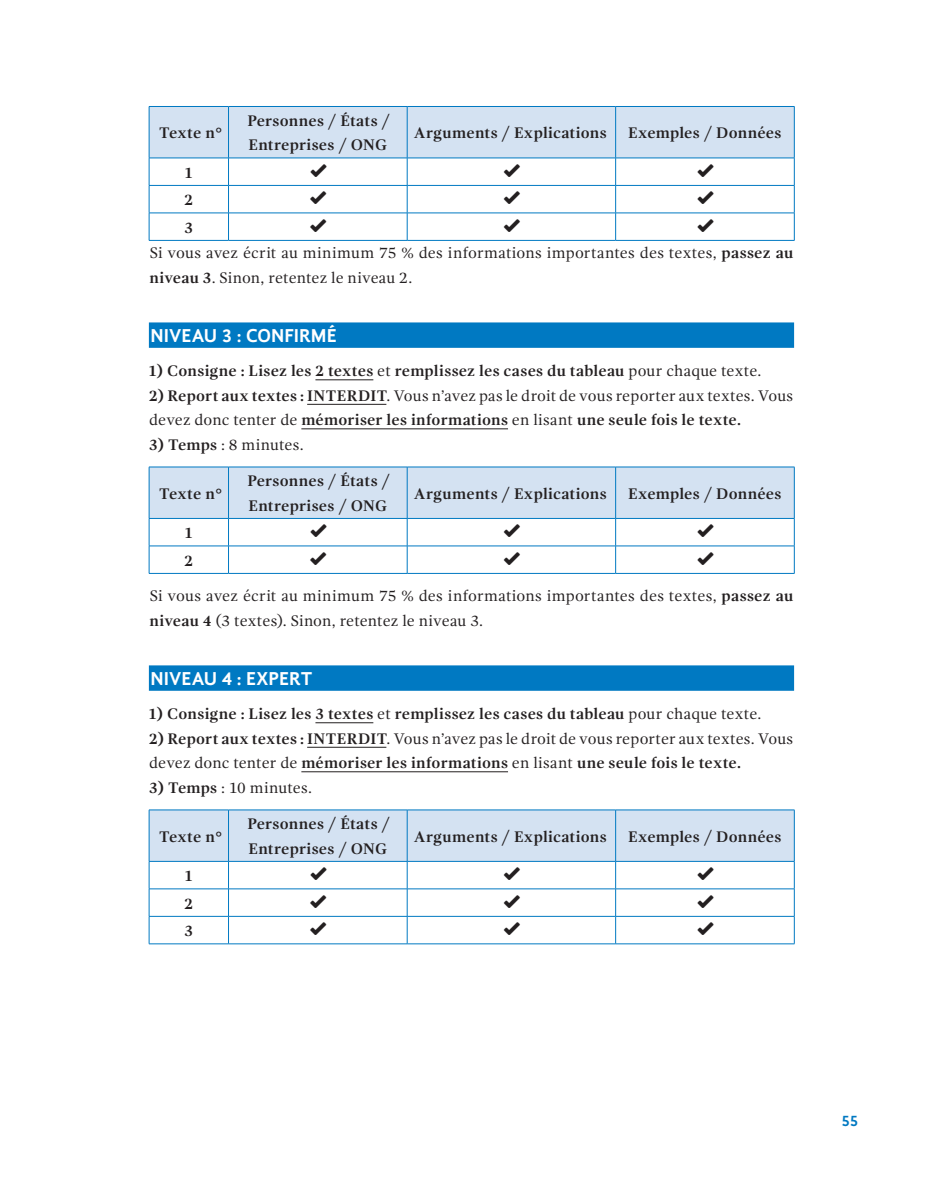
<style>
.page{position:relative;width:943px;height:1191px;background:#fff}
.page>*{position:absolute;margin:0;border:0;box-sizing:border-box;transform-origin:0 0}
.t1{font:700 19.25px "Gandhi Sans";color:#fff}
.t2{font:15.75px/24.5px "Gandhi Serif";letter-spacing:.005em;color:#231f20}
.t3{font:700 15.75px/24.5px "Gandhi Serif";letter-spacing:.015em;color:#231f20}
.t4{font:15.75px "Web Hosting Hub Glyphs";color:#231f20}
.t5{font:700 15.75px "Gandhi Sans";color:#0079c2}
.s1{font-weight:700}
.s2{font-weight:400}
</style>
<div class="page">
<div style="left:149px;top:322px;width:645px;height:26px;background:#0079c2"></div>
<hr style="left:315px;top:379px;width:58px;height:1px;background:#231f20">
<hr style="left:307px;top:404px;width:79px;height:1px;background:#231f20">
<hr style="left:301px;top:428px;width:207px;height:1px;background:#231f20">
<div style="left:149px;top:665px;width:645px;height:26px;background:#0079c2"></div>
<hr style="left:315px;top:722px;width:58px;height:1px;background:#231f20">
<hr style="left:307px;top:747px;width:79px;height:1px;background:#231f20">
<hr style="left:301px;top:771px;width:207px;height:1px;background:#231f20">
<hr style="left:149px;top:240px;width:79px;height:1px;background:#0079c2">
<hr style="left:228px;top:240px;width:179px;height:1px;background:#0079c2">
<hr style="left:407px;top:240px;width:208px;height:1px;background:#0079c2">
<svg style="left:149px;top:106px;width:646px;height:134px"></svg>
<hr style="left:615px;top:240px;width:179px;height:1px;background:#0079c2">
<hr style="left:149px;top:573px;width:79px;height:1px;background:#0079c2">
<hr style="left:228px;top:573px;width:179px;height:1px;background:#0079c2">
<hr style="left:407px;top:573px;width:208px;height:1px;background:#0079c2">
<svg style="left:149px;top:467px;width:646px;height:106px"></svg>
<hr style="left:615px;top:573px;width:179px;height:1px;background:#0079c2">
<hr style="left:149px;top:809px;width:79px;height:1px;background:#0079c2">
<hr style="left:228px;top:809px;width:179px;height:1px;background:#0079c2">
<hr style="left:407px;top:809px;width:208px;height:1px;background:#0079c2">
<hr style="left:615px;top:809px;width:179px;height:1px;background:#0079c2">
<hr style="left:149px;top:943px;width:79px;height:1px;background:#0079c2">
<hr style="left:228px;top:943px;width:179px;height:1px;background:#0079c2">
<hr style="left:407px;top:943px;width:208px;height:1px;background:#0079c2">
<svg style="left:149px;top:810px;width:646px;height:133px"></svg>
<hr style="left:615px;top:943px;width:179px;height:1px;background:#0079c2">
<p class="t3" style="left:159px;top:121px;width:65px">Texte n°</p>
<p class="t3" style="left:247px;top:108px;width:144px">Personnes / États /<br>Entreprises / ONG</p>
<p class="t3" style="left:414px;top:121px;width:194px">Arguments / Explications</p>
<p class="t3" style="left:628px;top:121px;width:155px">Exemples / Données</p>
<p class="t3" style="left:184px;top:160px;width:10px">1</p>
<p class="t4" style="left:311px;top:163px;width:17px">✓</p>
<p class="t4" style="left:504px;top:163px;width:17px">✓</p>
<p class="t4" style="left:697px;top:163px;width:17px">✓</p>
<p class="t3" style="left:184px;top:188px;width:10px">2</p>
<p class="t4" style="left:310px;top:191px;width:17px">✓</p>
<p class="t4" style="left:504px;top:191px;width:17px">✓</p>
<p class="t4" style="left:697px;top:191px;width:17px">✓</p>
<p class="t3" style="left:184px;top:215px;width:10px">3</p>
<p class="t4" style="left:310px;top:218px;width:17px">✓</p>
<p class="t4" style="left:504px;top:218px;width:17px">✓</p>
<p class="t4" style="left:697px;top:218px;width:17px">✓</p>
<p class="t2" style="left:149px;top:241px;width:645px">Si vous avez écrit au minimum 75 % des informations importantes des textes, <span class="s1">passez au niveau 3</span>. Sinon, retentez le niveau 2.</p>
<p class="t1" style="left:151px;top:324px;width:188px">NIVEAU 3 : CONFIRMÉ</p>
<p class="t3" style="left:148px;top:359px;width:615px">1) Consigne : Lisez les 2 textes <span class="s2">et</span> remplissez les cases du tableau <span class="s2">pour chaque texte.</span></p>
<p class="t2" style="left:149px;top:383px;width:645px"><span class="s1">2) Report aux textes : INTERDIT</span>. Vous n’avez pas le droit de vous reporter aux textes. Vous devez donc tenter de <span class="s1">mémoriser les informations</span> en lisant <span class="s1">une seule fois le texte.</span></p>
<p class="t2" style="left:149px;top:432px;width:156px"><span class="s1">3) Temps</span> : 8 minutes.</p>
<p class="t3" style="left:159px;top:481px;width:65px">Texte n°</p>
<p class="t3" style="left:247px;top:469px;width:144px">Personnes / États /<br>Entreprises / ONG</p>
<p class="t3" style="left:414px;top:481px;width:194px">Arguments / Explications</p>
<p class="t3" style="left:628px;top:481px;width:155px">Exemples / Données</p>
<p class="t3" style="left:184px;top:520px;width:10px">1</p>
<p class="t4" style="left:311px;top:524px;width:17px">✓</p>
<p class="t4" style="left:504px;top:524px;width:17px">✓</p>
<p class="t4" style="left:697px;top:524px;width:17px">✓</p>
<p class="t3" style="left:184px;top:548px;width:10px">2</p>
<p class="t4" style="left:310px;top:551px;width:17px">✓</p>
<p class="t4" style="left:504px;top:551px;width:17px">✓</p>
<p class="t4" style="left:697px;top:551px;width:17px">✓</p>
<p class="t2" style="left:149px;top:583px;width:645px">Si vous avez écrit au minimum 75 % des informations importantes des textes, <span class="s1">passez au niveau 4</span> (3 textes). Sinon, retentez le niveau 3.</p>
<p class="t1" style="left:151px;top:667px;width:164px">NIVEAU 4 : EXPERT</p>
<p class="t3" style="left:148px;top:701px;width:615px">1) Consigne : Lisez les 3 textes <span class="s2">et</span> remplissez les cases du tableau <span class="s2">pour chaque texte.</span></p>
<p class="t2" style="left:149px;top:726px;width:645px"><span class="s1">2) Report aux textes : INTERDIT</span>. Vous n’avez pas le droit de vous reporter aux textes. Vous devez donc tenter de <span class="s1">mémoriser les informations</span> en lisant <span class="s1">une seule fois le texte.</span></p>
<p class="t2" style="left:149px;top:775px;width:164px"><span class="s1">3) Temps</span> : 10 minutes.</p>
<p class="t3" style="left:159px;top:824px;width:65px">Texte n°</p>
<p class="t3" style="left:247px;top:812px;width:144px">Personnes / États /<br>Entreprises / ONG</p>
<p class="t3" style="left:414px;top:824px;width:194px">Arguments / Explications</p>
<p class="t3" style="left:628px;top:824px;width:155px">Exemples / Données</p>
<p class="t3" style="left:184px;top:863px;width:10px">1</p>
<p class="t4" style="left:311px;top:866px;width:17px">✓</p>
<p class="t4" style="left:504px;top:866px;width:17px">✓</p>
<p class="t4" style="left:697px;top:866px;width:17px">✓</p>
<p class="t3" style="left:184px;top:891px;width:10px">2</p>
<p class="t4" style="left:310px;top:894px;width:17px">✓</p>
<p class="t4" style="left:504px;top:894px;width:17px">✓</p>
<p class="t4" style="left:697px;top:894px;width:17px">✓</p>
<p class="t3" style="left:184px;top:918px;width:10px">3</p>
<p class="t4" style="left:310px;top:921px;width:17px">✓</p>
<p class="t4" style="left:504px;top:921px;width:17px">✓</p>
<p class="t4" style="left:697px;top:921px;width:17px">✓</p>
<p class="t5" style="left:841px;top:1112px;width:18px">55</p>
</div>
